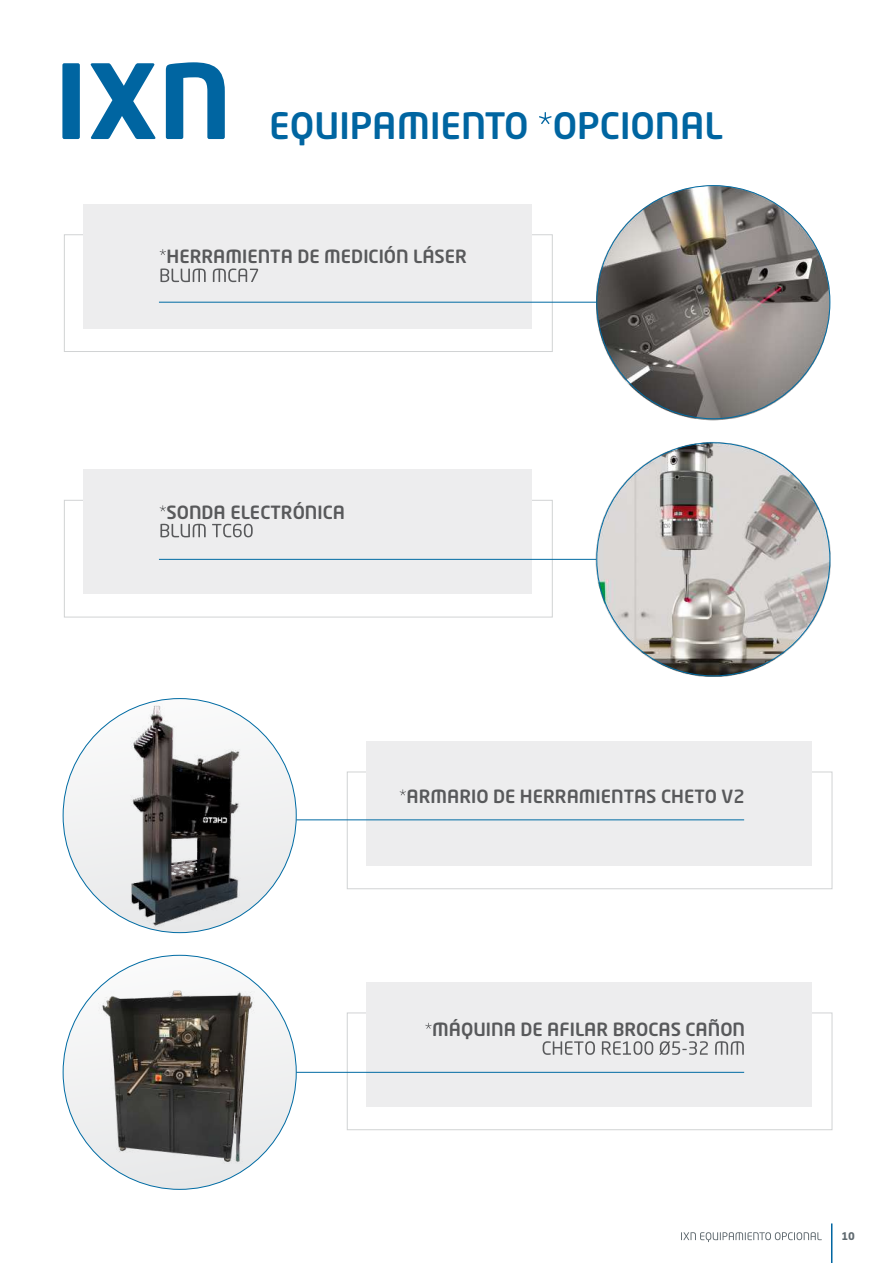
<style>
.page{position:relative;width:893px;height:1263px;background:#fff}
.page>*{position:absolute;margin:0;border:0;box-sizing:border-box;transform-origin:0 0}
.t1{font:700 102px "Neo Tech Std";color:#0065a1}
.t2{font:500 36px "Neo Tech Std";color:#0065a1}
.t3{font:500 18px "Neo Tech Std";color:#58595b}
.t4{font:700 10.5px "Neo Tech Std";color:#606a70}
</style>
<div class="page">
<div style="left:64px;top:500px;width:489px;height:117px;border:1px solid #d1d3d4"></div>
<div style="left:84px;top:469px;width:448px;height:125px;background:#ededee"></div>
<hr style="left:159px;top:559px;width:439px;height:1px;background:#006ba3">
<div style="left:64px;top:234px;width:489px;height:118px;border:1px solid #d1d3d4"></div>
<div style="left:347px;top:772px;width:485px;height:117px;border:1px solid #d1d3d4"></div>
<div style="left:347px;top:1012px;width:485px;height:118px;border:1px solid #d1d3d4"></div>
<div style="left:84px;top:204px;width:448px;height:125px;background:#ededee"></div>
<div style="left:367px;top:741px;width:445px;height:125px;background:#ededee"></div>
<div style="left:367px;top:982px;width:445px;height:125px;background:#ededee"></div>
<hr style="left:296px;top:819px;width:448px;height:1px;background:#006ba3">
<hr style="left:159px;top:302px;width:448px;height:1px;background:#006ba3">
<svg style="left:681px;top:1232px;width:141px;height:10px"></svg>
<hr style="left:831px;top:1223px;width:1px;height:40px;background:#0065a1">
<svg style="left:539px;top:112px;width:13px;height:12px"></svg>
<hr style="left:296px;top:1072px;width:448px;height:1px;background:#006ba3">
<svg style="left:425px;top:1023px;width:7px;height:6px"></svg>
<svg style="left:543px;top:1041px;width:201px;height:14px"></svg>
<svg style="left:400px;top:789px;width:6px;height:6px"></svg>
<svg style="left:160px;top:505px;width:6px;height:6px"></svg>
<svg style="left:160px;top:524px;width:93px;height:13px"></svg>
<svg style="left:160px;top:249px;width:6px;height:6px"></svg>
<svg style="left:160px;top:268px;width:98px;height:14px"></svg>
<img style="left:597px;top:185px;width:233px;height:236px">
<img style="left:569px;top:442px;width:262px;height:234px">
<img style="left:62px;top:698px;width:242px;height:236px">
<img style="left:70px;top:962px;width:222px;height:222px">
<h1 class="t1" style="left:55px;top:36px;width:178px">IXN</h1>
<h2 class="t2" style="left:269px;top:103px;width:455px">EQUIPAMIENTO OPCIONAL</h2>
<p class="t3" style="left:167px;top:244px;width:302px">HERRAMIENTA DE MEDICIÓN LÁSER</p>
<p class="t3" style="left:167px;top:501px;width:180px">SONDA ELECTRÓNICA</p>
<p class="t3" style="left:407px;top:785px;width:340px">ARMARIO DE HERRAMIENTAS CHETO V2</p>
<p class="t3" style="left:432px;top:1018px;width:314px">MÁQUINA DE AFILAR BROCAS CAÑON</p>
<p class="t4" style="left:841px;top:1229px;width:15px">10</p>
</div>
